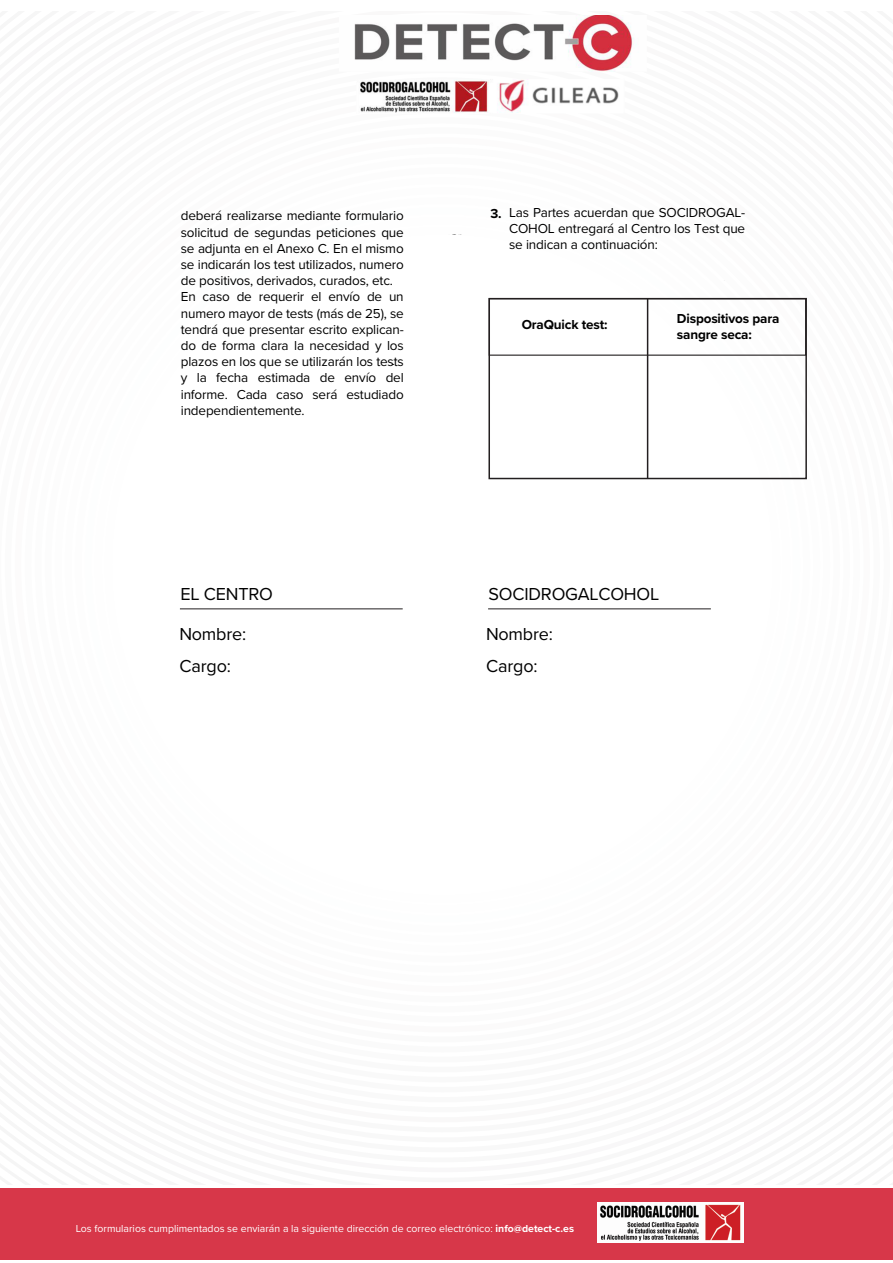
<style>
.page{position:relative;width:893px;height:1263px;background:#fff}
.page>*{position:absolute;margin:0;border:0;box-sizing:border-box;transform-origin:0 0}
.t1{font:18px/32.2px "Proxima Nova";letter-spacing:-.01em;color:#000}
.t2{font:13.5px/16.2px "Proxima Nova";letter-spacing:-.01em;color:#000;text-align:justify}
.t3{font:700 13.5px/16.2px "Proxima Nova";letter-spacing:-.01em;color:#000}
.t4{font:10.5px "Proxima Nova";color:#fff}
.s1{font-weight:700}
</style>
<div class="page">
<div style="left:0;top:1188px;width:893px;height:72px;background:#d73749"></div>
<img style="left:598px;top:1203px;width:145px;height:40px">
<div style="left:488px;top:298px;width:319px;height:181px;border:2px solid #231f20"></div>
<div style="left:489px;top:298px;width:317px;height:58px;border:1px solid #231f20"></div>
<hr style="left:647px;top:299px;width:1px;height:179px;background:#231f20">
<hr style="left:180px;top:608px;width:223px;height:1px;background:#231f20">
<hr style="left:488px;top:608px;width:223px;height:1px;background:#231f20">
<img style="left:354px;top:15px;width:371px;height:350px">
<p class="t2" style="left:181px;top:207px;width:224px;text-align:left">deberá realizarse mediante formulario solicitud de segundas peticiones que se adjunta en el Anexo C. En el mismo se indicarán los test utilizados, numero de positivos, derivados, curados, etc.<br>En caso de requerir el envío de un numero mayor de tests (más de 25), se tendrá que presentar escrito explican&shy;do de forma clara la necesidad y los plazos en los que se utilizarán los tests y la fecha estimada de envío del informe. Cada caso será estudiado independientemente.</p>
<p class="t3" style="left:490px;top:205px;width:13px">3.</p>
<p class="t2" style="left:509px;top:204px;width:238px">Las Partes acuerdan que SOCIDROGAL-COHOL entregará al Centro los Test que se indican a continuación:</p>
<p class="t3" style="left:522px;top:316px;width:87px">OraQuick test:</p>
<p class="t3" style="left:677px;top:310px;width:104px">Dispositivos para sangre seca:</p>
<h1 class="t1" style="left:489px;top:577px;width:172px">SOCIDROGALCOHOL</h1>
<h1 class="t1" style="left:181px;top:577px;width:94px">EL CENTRO</h1>
<h1 class="t1" style="left:179px;top:617px;width:68px">Nombre:<br>Cargo:</h1>
<h1 class="t1" style="left:486px;top:617px;width:68px">Nombre:<br>Cargo:</h1>
<p class="t4" style="left:76px;top:1220px;width:500px">Los formularios cumplimentados se enviarán a la siguiente dirección de correo electrónico: <span class="s1">info@detect-c.es</span></p>
</div>
